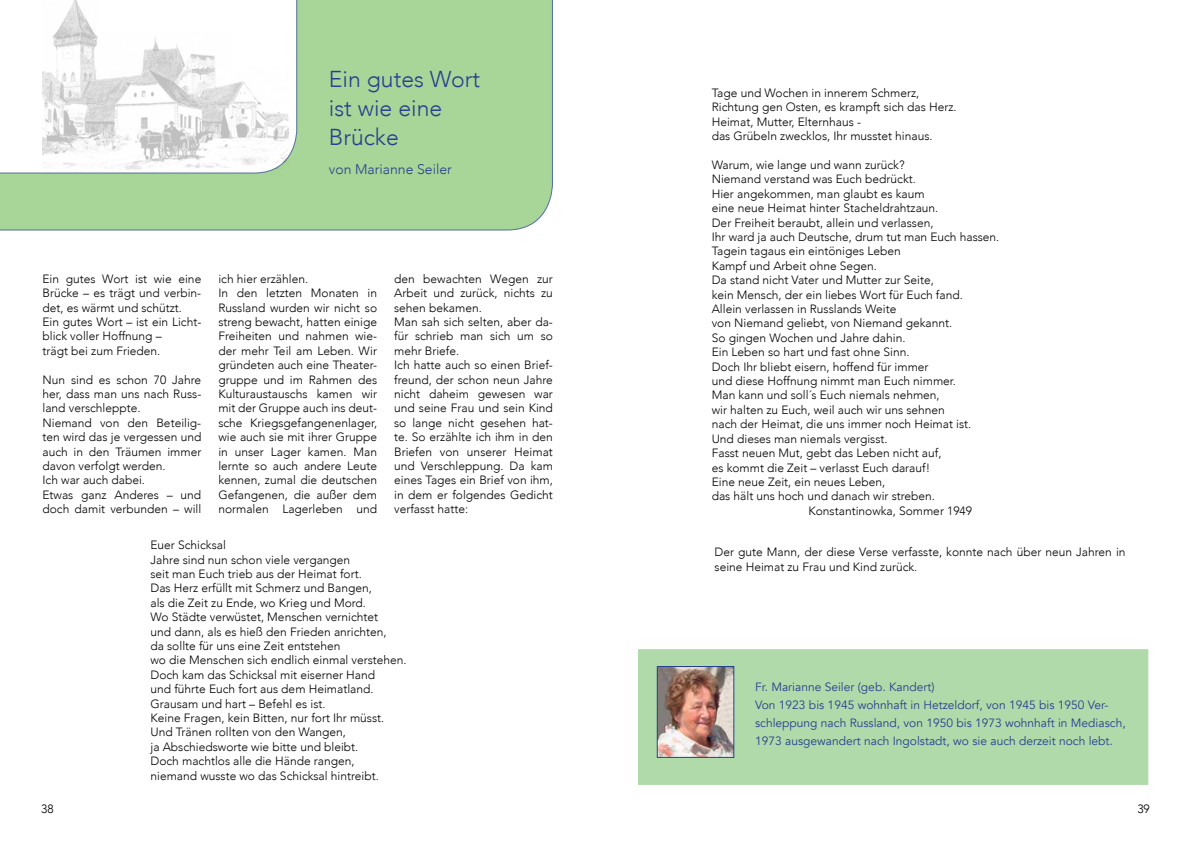
<style>
.page{position:relative;width:1191px;height:842px;background:#fff}
.page>*{position:absolute;margin:0;border:0;box-sizing:border-box;transform-origin:0 0}
.t1{font:300 23px/29px "Avenir";color:#25408f}
.t2{font:300 14px "Avenir";color:#25408f}
.t3{font:300 12px/14.4px "Avenir";color:#000}
.t4{font:12px/18px "Avenir";color:#25408f}
</style>
<div class="page">
<div style="left:0;top:0;width:553px;height:231px;background:#a8d598"></div>
<svg style="left:0;top:0;width:298px;height:174px"></svg>
<img style="left:43px;top:0;width:247px;height:174px">
<div style="left:638px;top:649px;width:510px;height:136px;background:#b1daaa;border:1px solid #b1daaa"></div>
<img style="left:659px;top:668px;width:73px;height:88px">
<div style="left:657px;top:666px;width:77px;height:92px;border:1px solid #25408f"></div>
<h1 class="t1" style="left:329px;top:65px;width:153px">Ein gutes Wort ist wie eine<br>Brücke</h1>
<p class="t2" style="left:329px;top:161px;width:124px">von Marianne Seiler</p>
<p class="t3" style="left:43px;top:271px;width:160px">Ein gutes Wort ist wie eine<br>Brücke – es trägt und verbin&shy;det, es wärmt und schützt.<br>Ein gutes Wort – ist ein Licht&shy;blick voller Hoffnung –<br>trägt bei zum Frieden.</p>
<p class="t3" style="left:43px;top:372px;width:160px">Nun sind es schon 70 Jahre her, dass man uns nach Russ&shy;land verschleppte.<br>Niemand von den Beteilig&shy;ten wird das je vergessen und auch in den Träumen immer davon verfolgt werden.<br>Ich war auch dabei.<br>Etwas ganz Anderes – und doch damit verbunden – will</p>
<p class="t3" style="left:218px;top:271px;width:160px">ich hier erzählen.<br>In den letzten Monaten in<br>Russland wurden wir nicht so streng bewacht, hatten einige<br>Freiheiten und nahmen wie&shy;der mehr Teil am Leben. Wir gründeten auch eine Theater&shy;gruppe und im Rahmen des<br>Kulturaustauschs kamen wir mit der Gruppe auch ins deut&shy;sche Kriegsgefangenenlager, wie auch sie mit ihrer Gruppe in unser Lager kamen. Man lernte so auch andere Leute kennen, zumal die deutschen<br>Gefangenen, die außer dem normalen Lagerleben und</p>
<p class="t3" style="left:394px;top:271px;width:160px">den bewachten Wegen zur<br>Arbeit und zurück, nichts zu sehen bekamen.<br>Man sah sich selten, aber da&shy;für schrieb man sich um so mehr Briefe.<br>Ich hatte auch so einen Brief&shy;freund, der schon neun Jahre nicht daheim gewesen war und seine Frau und sein Kind so lange nicht gesehen hat&shy;te. So erzählte ich ihm in den<br>Briefen von unserer Heimat und Verschleppung. Da kam eines Tages ein Brief von ihm, in dem er folgendes Gedicht verfasst hatte:</p>
<p class="t3" style="left:150px;top:538px;width:258px">Euer Schicksal<br>Jahre sind nun schon viele vergangen<br>seit man Euch trieb aus der Heimat fort.<br>Das Herz erfüllt mit Schmerz und Bangen,<br>als die Zeit zu Ende, wo Krieg und Mord.<br>Wo Städte verwüstet, Menschen vernichtet<br>und dann, als es hieß den Frieden anrichten,<br>da sollte für uns eine Zeit entstehen<br>wo die Menschen sich endlich einmal verstehen.<br>Doch kam das Schicksal mit eiserner Hand<br>und führte Euch fort aus dem Heimatland.<br>Grausam und hart – Befehl es ist.<br>Keine Fragen, kein Bitten, nur fort Ihr müsst.<br>Und Tränen rollten von den Wangen,<br>ja Abschiedsworte wie bitte und bleibt.<br>Doch machtlos alle die Hände rangen,<br>niemand wusste wo das Schicksal hintreibt.</p>
<p class="t3" style="left:711px;top:86px;width:246px">Tage und Wochen in innerem Schmerz, Richtung gen Osten, es krampft sich das Herz.<br>Heimat, Mutter, Elternhaus -<br>das Grübeln zwecklos, Ihr musstet hinaus.</p>
<p class="t3" style="left:711px;top:158px;width:194px">Warum, wie lange und wann zurück?</p>
<p class="t3" style="left:711px;top:172px;width:206px">Niemand verstand was Euch bedrückt.</p>
<p class="t3" style="left:711px;top:187px;width:214px">Hier angekommen, man glaubt es kaum</p>
<p class="t3" style="left:711px;top:201px;width:228px">eine neue Heimat hinter Stacheldrahtzaun.</p>
<p class="t3" style="left:711px;top:215px;width:223px">Der Freiheit beraubt, allein und verlassen,</p>
<p class="t3" style="left:711px;top:230px;width:289px">Ihr ward ja auch Deutsche, drum tut man Euch hassen.</p>
<p class="t3" style="left:711px;top:244px;width:190px">Tagein tagaus ein eintöniges Leben</p>
<p class="t3" style="left:711px;top:259px;width:167px">Kampf und Arbeit ohne Segen.</p>
<p class="t3" style="left:711px;top:273px;width:224px">Da stand nicht Vater und Mutter zur Seite,</p>
<p class="t3" style="left:711px;top:287px;width:253px">kein Mensch, der ein liebes Wort für Euch fand.</p>
<p class="t3" style="left:711px;top:302px;width:186px">Allein verlassen in Russlands Weite</p>
<p class="t3" style="left:711px;top:316px;width:242px">von Niemand geliebt, von Niemand gekannt.</p>
<p class="t3" style="left:711px;top:331px;width:195px">So gingen Wochen und Jahre dahin.</p>
<p class="t3" style="left:711px;top:345px;width:199px">Ein Leben so hart und fast ohne Sinn.</p>
<p class="t3" style="left:711px;top:359px;width:218px">Doch Ihr bliebt eisern, hoffend für immer</p>
<p class="t3" style="left:711px;top:374px;width:246px">und diese Hoffnung nimmt man Euch nimmer.</p>
<p class="t3" style="left:711px;top:388px;width:229px">Man kann und soll´s Euch niemals nehmen,</p>
<p class="t3" style="left:711px;top:403px;width:235px">wir halten zu Euch, weil auch wir uns sehnen</p>
<p class="t3" style="left:711px;top:417px;width:261px">nach der Heimat, die uns immer noch Heimat ist.</p>
<p class="t3" style="left:711px;top:431px;width:177px">Und dieses man niemals vergisst.</p>
<p class="t3" style="left:711px;top:446px;width:231px">Fasst neuen Mut, gebt das Leben nicht auf,</p>
<p class="t3" style="left:711px;top:460px;width:220px">es kommt die Zeit – verlasst Euch darauf!</p>
<p class="t3" style="left:711px;top:475px;width:175px">Eine neue Zeit, ein neues Leben,</p>
<p class="t3" style="left:711px;top:489px;width:225px">das hält uns hoch und danach wir streben.</p>
<p class="t3" style="left:808px;top:503px;width:165px">Konstantinowka, Sommer 1949</p>
<p class="t3" style="left:714px;top:545px;width:412px">Der gute Mann, der diese Verse verfasste, konnte nach über neun Jahren in seine Heimat zu Frau und Kind zurück.</p>
<p class="t4" style="left:755px;top:678px;width:372px">Fr. Marianne Seiler (geb. Kandert)<br>Von 1923 bis 1945 wohnhaft in Hetzeldorf, von 1945 bis 1950 Ver&shy;schleppung nach Russland, von 1950 bis 1973 wohnhaft in Mediasch, 1973 ausgewandert nach Ingolstadt, wo sie auch derzeit noch lebt.</p>
<p class="t3" style="left:41px;top:801px;width:14px">38</p>
<p class="t3" style="left:1137px;top:801px;width:14px">39</p>
</div>
